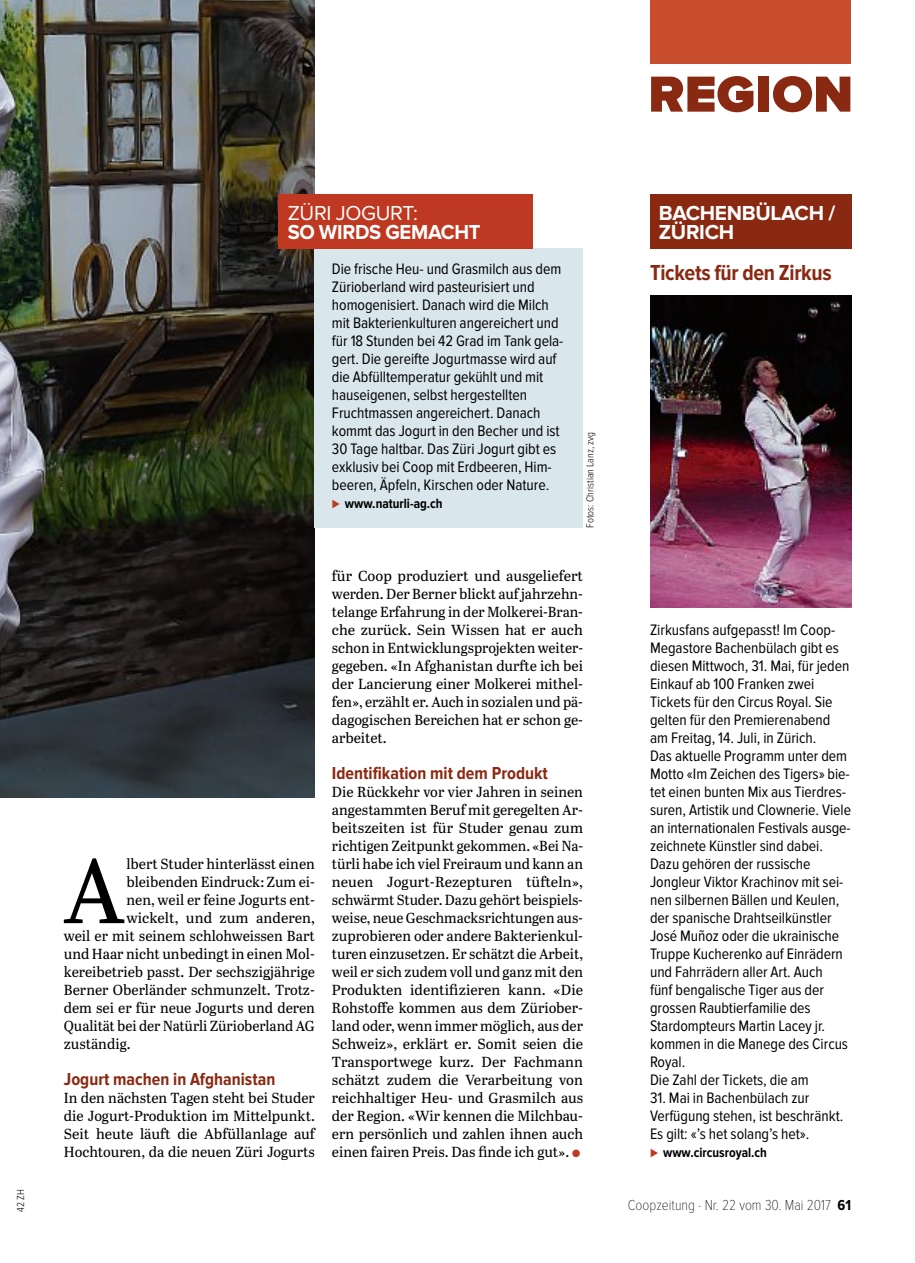
<style>
.page{position:relative;width:915px;height:1263px;background:#fff}
.page>*{position:absolute;margin:0;border:0;box-sizing:border-box;transform-origin:0 0}
.t1{font:91.65px "Abril Text";color:#000}
.t2{font:900 52.5px "Proxima Nova";color:#8a2912}
.t3{font:700 22.5px "Proxima Nova Cond";letter-spacing:-.015em;color:#8a2912}
.t4{font:700 21px/19.5px "Proxima Nova";letter-spacing:-.015em;color:#fff}
.t5{font:700 21px "Proxima Nova";letter-spacing:-.015em;color:#fff;scale:.96 1}
.t6{font:21px "Proxima Nova";letter-spacing:-.015em;color:#fff}
.t7{font:700 18px "Proxima Nova Cond";color:#8a2912}
.t8{font:15.75px/18px "Proxima Nova Cond";letter-spacing:-.005em;color:#000}
.t9{font:100 15px "Proxima Nova Cond";color:#000}
.t10{font:14.55px/18px "Abril Text";color:#000;text-align:justify}
.t11{font:14.55px "Abril Text";color:#000;scale:.96 1}
.t12{font:700 13.8px "Proxima Nova Cond";color:#000}
.t13{font:300 10.5px "Proxima Nova Cond";color:#000}
.s1{color:#bf3821}
.s2{font-weight:700}
</style>
<div class="page">
<img style="left:0;top:0;width:315px;height:797px">
<div style="left:650px;top:0;width:200px;height:64px;background:#c74d2e"></div>
<div style="left:315px;top:248px;width:268px;height:279px;background:#d9e6eb"></div>
<div style="left:279px;top:194px;width:254px;height:54px;background:#bf3821"></div>
<div style="left:649px;top:194px;width:201px;height:54px;background:#8a2912"></div>
<img style="left:650px;top:296px;width:200px;height:311px">
<p class="t13" style="left:16px;top:1212px;width:24px;rotate:-90deg">42 ZH</p>
<h2 class="t2" style="left:648px;top:72px;width:206px">REGION</h2>
<h3 class="t6" style="left:287px;top:200px;width:132px">ZÜRI JOGURT:</h3>
<h3 class="t5" style="left:287px;top:223px;width:202px">SO WIRDS GEMACHT</h3>
<p class="t8" style="left:332px;top:261px;width:233px">Die frische Heu- und Grasmilch aus dem Zürioberland wird pasteurisiert und homogenisiert. Danach wird die Milch mit Bakterienkulturen angereichert und für 18 Stunden bei 42 Grad im Tank gela&shy;gert. Die gereifte Jogurtmasse wird auf die Abfülltemperatur gekühlt und mit hauseigenen, selbst hergestellten Fruchtmassen angereichert. Danach kommt das Jogurt in den Becher und ist 30 Tage haltbar. Das Züri Jogurt gibt es exklusiv bei Coop mit Erdbeeren, Him&shy;beeren, Äpfeln, Kirschen oder Nature.</p>
<p class="t12" style="left:345px;top:499px;width:99px">www.naturli-ag.ch</p>
<p class="t13" style="left:585px;top:528px;width:98px;rotate:-90deg">Fotos: Christian Lanz, zvg</p>
<h1 class="t1" style="left:64px;top:824px;width:63px">A</h1>
<p class="t10" style="left:126px;top:854px;width:190px">lbert Studer hinterlässt einen</p>
<p class="t10" style="left:126px;top:872px;width:190px">bleibenden Eindruck: Zum ei-</p>
<p class="t10" style="left:126px;top:890px;width:190px">nen, weil er feine Jogurts ent-</p>
<p class="t10" style="left:126px;top:908px;width:190px">wickelt, und zum anderen,</p>
<p class="t10" style="left:64px;top:926px;width:252px">weil er mit seinem schlohweissen Bart</p>
<p class="t10" style="left:64px;top:944px;width:252px">und Haar nicht unbedingt in einen Mol-</p>
<p class="t10" style="left:64px;top:962px;width:252px">kereibetrieb passt. Der sechszigjährige</p>
<p class="t10" style="left:64px;top:980px;width:252px">Berner Oberländer schmunzelt. Trotz-</p>
<p class="t10" style="left:64px;top:998px;width:252px">dem sei er für neue Jogurts und deren</p>
<p class="t11" style="left:64px;top:1015px;width:263px">Qualität bei der Natürli Zürioberland AG</p>
<p class="t10" style="left:64px;top:1034px;width:68px">zuständig.</p>
<p class="t7" style="left:64px;top:1073px;width:213px">Jogurt machen in Afghanistan</p>
<p class="t10" style="left:64px;top:1088px;width:252px">In den nächsten Tagen steht bei Studer die Jogurt-Produktion im Mittelpunkt.<br>Seit heute läuft die Abfüllanlage auf Hochtouren, da die neuen Züri Jogurts</p>
<p class="t10" style="left:332px;top:566px;width:253px">für Coop produziert und ausgeliefert werden. Der Berner blickt aufjahrzehn&shy;telange Erfahrung in der Molkerei-Bran&shy;che zurück. Sein Wissen hat er auch schon in Entwicklungsprojekten weiter&shy;gegeben. «In Afghanistan durfte ich bei der Lancierung einer Molkerei mithel&shy;fen», erzählt er. Auch in sozialen und pä&shy;dagogischen Bereichen hat er schon ge&shy;arbeitet.</p>
<p class="t7" style="left:332px;top:767px;width:217px">Identifikation mit dem Produkt</p>
<p class="t10" style="left:332px;top:782px;width:252px">Die Rückkehr vor vier Jahren in seinen angestammten Beruf mit geregelten Ar&shy;beitszeiten ist für Studer genau zum richtigen Zeitpunkt gekommen. «Bei Na&shy;türli habe ich viel Freiraum und kann an neuen Jogurt-Rezepturen tüfteln», schwärmt Studer. Dazu gehört beispiels&shy;weise, neue Geschmacksrichtungen aus&shy;zuprobieren oder andere Bakterienkul&shy;turen einzusetzen. Er schätzt die Arbeit, weil er sich zudem voll und ganz mit den Produkten identifizieren kann. «Die Rohstoffe kommen aus dem Züriober&shy;land oder, wenn immer möglich, aus der Schweiz», erklärt er. Somit seien die Transportwege kurz. Der Fachmann schätzt zudem die Verarbeitung von reichhaltiger Heu- und Grasmilch aus der Region. «Wir kennen die Milchbau&shy;ern persönlich und zahlen ihnen auch einen fairen Preis. Das finde ich gut». <span class="s1">●</span></p>
<h3 class="t4" style="left:658px;top:203px;width:178px">BACHENBÜLACH /<br>ZÜRICH</h3>
<h3 class="t3" style="left:649px;top:265px;width:183px">Tickets für den Zirkus</h3>
<p class="t8" style="left:649px;top:621px;width:202px">Zirkusfans aufgepasst! Im Coop-<br>Megastore Bachenbülach gibt es diesen Mittwoch, 31. Mai, für jeden<br>Einkauf ab 100 Franken zwei<br>Tickets für den Circus Royal. Sie gelten für den Premierenabend am Freitag, 14. Juli, in Zürich.<br>Das aktuelle Programm unter dem<br>Motto «Im Zeichen des Tigers» bie&shy;tet einen bunten Mix aus Tierdres&shy;suren, Artistik und Clownerie. Viele an internationalen Festivals ausge&shy;zeichnete Künstler sind dabei.<br>Dazu gehören der russische<br>Jongleur Viktor Krachinov mit sei&shy;nen silbernen Bällen und Keulen, der spanische Drahtseilkünstler<br>José Muñoz oder die ukrainische<br>Truppe Kucherenko auf Einrädern und Fahrrädern aller Art. Auch<br>fünf bengalische Tiger aus der grossen Raubtierfamilie des<br>Stardompteurs Martin Lacey jr. kommen in die Manege des Circus<br>Royal.<br>Die Zahl der Tickets, die am</p>
<p class="t8" style="left:649px;top:1090px;width:195px">31. Mai in Bachenbülach zur<br>Verfügung stehen, ist beschränkt.<br>Es gilt: «’s het solang’s het».</p>
<p class="t12" style="left:662px;top:1148px;width:105px">www.circusroyal.ch</p>
<p class="t9" style="left:627px;top:1200px;width:225px">Coopzeitung · Nr. 22 vom 30. Mai 2017 <span class="s2">61</span></p>
</div>
